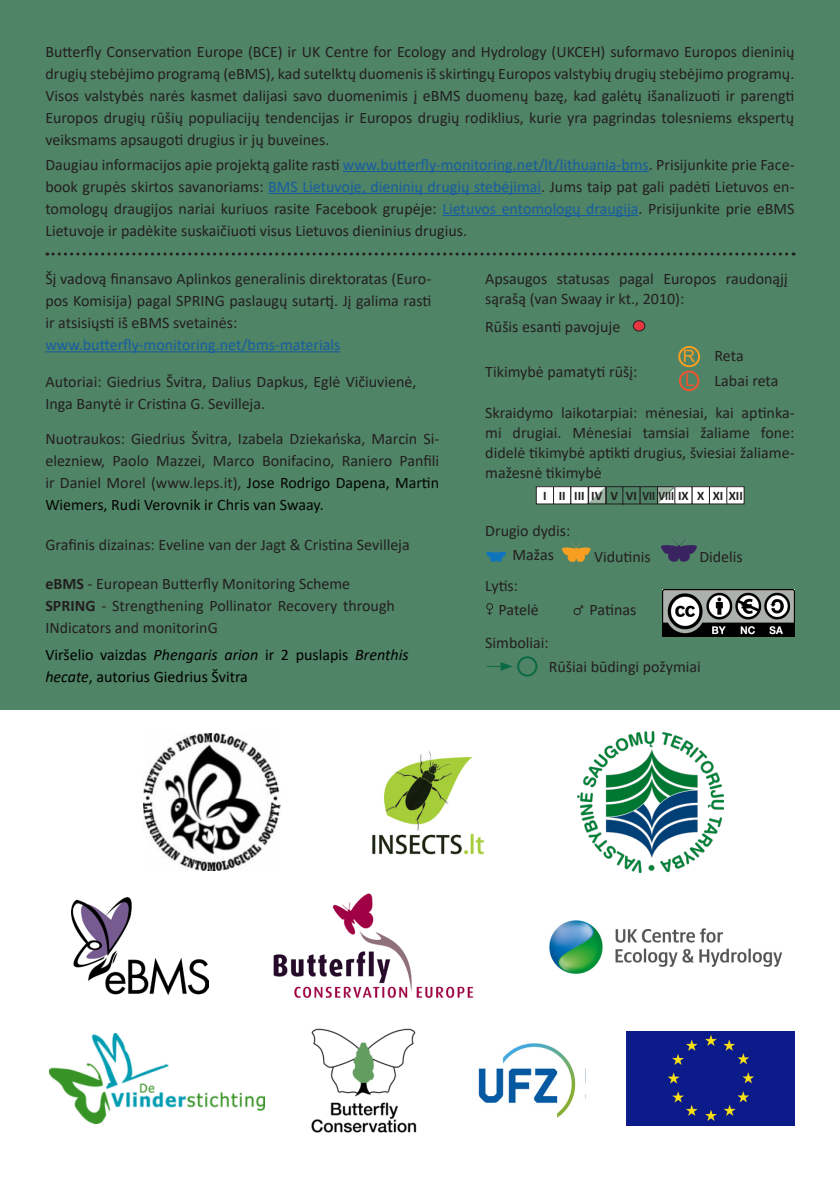
<style>
.page{position:relative;width:840px;height:1191px;background:#fff}
.page>*{position:absolute;margin:0;border:0;box-sizing:border-box;transform-origin:0 0}
.t1{font:17px "Arial";color:#f89e20}
.t2{font:17px "Arial";color:#f0562f}
.t3{font:16px/22px "Calibri";color:#231f20;text-align:justify}
.t4{font:16px/22px "Calibri";color:#000}
.t5{font:16px "Calibri";color:#175d9e}
.t6{font:700 13px "Calibri";color:#231f20}
.s1{color:#175d9e}
.s2{color:#040503}
.s3{font-weight:700}
.s4{font-style:italic}
</style>
<div class="page">
<div style="left:0;top:0;width:839px;height:709px;background:#508466"></div>
<img style="left:478px;top:1043px;width:98px;height:75px">
<img style="left:549px;top:920px;width:233px;height:54px">
<img style="left:273px;top:893px;width:201px;height:106px">
<img style="left:71px;top:898px;width:138px;height:96px">
<img style="left:49px;top:1033px;width:215px;height:90px">
<img style="left:311px;top:1028px;width:106px;height:105px">
<svg style="left:47px;top:252px;width:746px;height:3px"></svg>
<svg style="left:562px;top:542px;width:29px;height:20px"></svg>
<svg style="left:661px;top:539px;width:36px;height:23px"></svg>
<svg style="left:486px;top:548px;width:20px;height:14px"></svg>
<svg style="left:486px;top:603px;width:6px;height:12px"></svg>
<svg style="left:573px;top:605px;width:10px;height:10px"></svg>
<svg style="left:487px;top:662px;width:25px;height:9px"></svg>
<div style="left:517px;top:656px;width:20px;height:20px;border:2px solid #0a6a44;border-radius:50%"></div>
<hr style="left:45px;top:351px;width:295px;height:1px;background:#175d9e">
<hr style="left:343px;top:171px;width:305px;height:1px;background:#175d9e">
<hr style="left:268px;top:193px;width:273px;height:1px;background:#175d9e">
<hr style="left:442px;top:215px;width:196px;height:1px;background:#175d9e">
<div style="left:633px;top:321px;width:11px;height:10px;background:#e63641;border-radius:50%"></div>
<div style="left:632px;top:320px;width:13px;height:11px;border:1px solid #231f20;border-radius:50%"></div>
<svg style="left:589px;top:488px;width:15px;height:14px"></svg>
<div style="left:605px;top:486px;width:18px;height:18px;border:1px solid #231f20"></div>
<svg style="left:658px;top:488px;width:15px;height:14px"></svg>
<div style="left:536px;top:487px;width:17px;height:17px;background:#fff"></div>
<div style="left:535px;top:486px;width:18px;height:18px;border:1px solid #231f20"></div>
<div style="left:553px;top:487px;width:17px;height:17px;background:#fff"></div>
<div style="left:552px;top:486px;width:19px;height:18px;border:1px solid #231f20"></div>
<div style="left:570px;top:487px;width:18px;height:17px;background:#fff"></div>
<div style="left:570px;top:486px;width:18px;height:18px;border:1px solid #231f20"></div>
<div style="left:587px;top:486px;width:19px;height:18px;border:1px solid #231f20"></div>
<div style="left:622px;top:486px;width:18px;height:18px;border:1px solid #231f20"></div>
<div style="left:639px;top:486px;width:18px;height:18px;border:1px solid #231f20"></div>
<div style="left:656px;top:486px;width:19px;height:18px;border:1px solid #231f20"></div>
<div style="left:674px;top:487px;width:17px;height:17px;background:#fff"></div>
<div style="left:674px;top:486px;width:18px;height:18px;border:1px solid #231f20"></div>
<div style="left:691px;top:487px;width:18px;height:17px;background:#fff"></div>
<div style="left:691px;top:486px;width:18px;height:18px;border:1px solid #231f20"></div>
<div style="left:709px;top:487px;width:17px;height:17px;background:#fff"></div>
<div style="left:708px;top:486px;width:18px;height:18px;border:1px solid #231f20"></div>
<div style="left:726px;top:487px;width:17px;height:17px;background:#fff"></div>
<div style="left:725px;top:486px;width:19px;height:18px;border:1px solid #231f20"></div>
<div style="left:626px;top:1031px;width:168px;height:94px;background:#0b1b8a"></div>
<img style="left:144px;top:734px;width:137px;height:137px">
<div style="left:677px;top:346px;width:22px;height:21px;border:2px solid #f89e20;border-radius:50%"></div>
<div style="left:678px;top:370px;width:21px;height:21px;border:2px solid #f05430;border-radius:50%"></div>
<img style="left:577px;top:731px;width:146px;height:141px">
<img style="left:372px;top:751px;width:112px;height:104px">
<img style="left:662px;top:590px;width:132px;height:46px">
<p class="t3" style="left:45px;top:41px;width:750px">Butterfly Conservation Europe (BCE) ir UK Centre for Ecology and Hydrology (UKCEH) suformavo Europos dieninių drugių stebėjimo programą (eBMS), kad sutelktų duomenis iš skirtingų Europos valstybių drugių stebėjimo programų.<br>Visos valstybės narės kasmet dalijasi savo duomenimis į eBMS duomenų bazę, kad galėtų išanalizuoti ir parengti Europos drugių rūšių populiacijų tendencijas ir Europos drugių rodiklius, kurie yra pagrindas tolesniems ekspertų veiksmams apsaugoti drugius ir jų buveines.</p>
<p class="t3" style="left:45px;top:153px;width:750px">Daugiau informacijos apie projektą galite rasti <span class="s1">www.butterfly-monitoring.net/lt/lithuania-bms</span>. Prisijunkite prie Face&shy;book grupės skirtos savanoriams: <span class="s1">BMS Lietuvoje, dieninių drugių stebėjimai</span>. Jums taip pat gali padėti Lietuvos en&shy;tomologų draugijos nariai kuriuos rasite Facebook grupėje: <span class="s1">Lietuvos entomologų draugija</span>. Prisijunkite prie eBMS Lietuvoje ir padėkite suskaičiuoti visus Lietuvos dieninius drugius.</p>
<p class="t3" style="left:45px;top:267px;width:387px">Šį vadovą finansavo Aplinkos generalinis direktoratas (Euro&shy;pos Komisija) pagal SPRING paslaugų sutartį. Jį galima rasti ir atsisiųsti iš eBMS svetainės:</p>
<p class="t5" style="left:45px;top:333px;width:296px">www.butterfly-monitoring.net/bms-materials</p>
<p class="t3" style="left:45px;top:371px;width:372px">Autoriai: Giedrius Švitra, Dalius Dapkus, Eglė Vičiuvienė,<br>Inga Banytė ir Cristina G. Sevilleja.</p>
<p class="t3" style="left:45px;top:427px;width:395px">Nuotraukos: Giedrius Švitra, Izabela Dziekańska, Marcin Si&shy;elezniew, Paolo Mazzei, Marco Bonifacino, Raniero Panfili ir Daniel Morel (www.leps.it), <span class="s2">Jose Rodrigo Dapena, Martin Wiemers, Rudi Verovnik ir Chris van Swaay.</span></p>
<p class="t3" style="left:45px;top:533px;width:366px">Grafinis dizainas: Eveline van der Jagt &amp; Cristina Sevilleja</p>
<p class="t3" style="left:45px;top:572px;width:306px"><span class="s3">eBMS</span> - European Butterfly Monitoring Scheme</p>
<p class="t3" style="left:45px;top:594px;width:351px"><span class="s3">SPRING</span> - Strengthening Pollinator Recovery through<br>INdicators and monitorinG</p>
<p class="t4" style="left:45px;top:643px;width:364px">Viršelio vaizdas <span class="s4">Phengaris arion</span> ir 2 puslapis <span class="s4">Brenthis hecate</span>, autorius Giedrius Švitra</p>
<p class="t3" style="left:485px;top:268px;width:304px;line-height:20px">Apsaugos statusas pagal Europos raudonąjį sąrašą (van Swaay ir kt., 2010):</p>
<p class="t3" style="left:485px;top:315px;width:136px">Rūšis esanti pavojuje</p>
<p class="t3" style="left:485px;top:360px;width:153px">Tikimybė pamatyti rūšį:</p>
<p class="t1" style="left:682px;top:345px;width:14px">R</p>
<p class="t3" style="left:714px;top:344px;width:31px">Reta</p>
<p class="t2" style="left:684px;top:369px;width:11px">L</p>
<p class="t3" style="left:714px;top:369px;width:65px">Labai reta</p>
<p class="t3" style="left:485px;top:402px;width:310px;line-height:20px">Skraidymo laikotarpiai: mėnesiai, kai aptinka&shy;mi drugiai. Mėnesiai tamsiai žaliame fone: didelė tikimybė aptikti drugius, šviesiai žaliame&shy;mažesnė tikimybė</p>
<p class="t6" style="left:543px;top:486px;width:5px">I</p>
<p class="t6" style="left:558px;top:486px;width:8px">II</p>
<p class="t6" style="left:574px;top:486px;width:12px">III</p>
<p class="t6" style="left:591px;top:486px;width:13px">IV</p>
<p class="t6" style="left:610px;top:486px;width:9px">V</p>
<p class="t6" style="left:625px;top:486px;width:64px">VI VII VIII IX</p>
<p class="t6" style="left:696px;top:486px;width:9px">X</p>
<p class="t6" style="left:712px;top:486px;width:32px">XI XII</p>
<p class="t3" style="left:485px;top:520px;width:87px">Drugio dydis:</p>
<p class="t3" style="left:512px;top:543px;width:43px">Mažas</p>
<p class="t3" style="left:593px;top:545px;width:58px">Vidutinis</p>
<p class="t3" style="left:699px;top:545px;width:45px">Didelis</p>
<p class="t3" style="left:485px;top:574px;width:34px">Lytis:</p>
<p class="t3" style="left:498px;top:598px;width:42px">Patelė</p>
<p class="t3" style="left:589px;top:598px;width:48px">Patinas</p>
<p class="t3" style="left:485px;top:631px;width:65px">Simboliai:</p>
<p class="t3" style="left:548px;top:655px;width:153px">Rūšiai būdingi požymiai</p>
</div>
